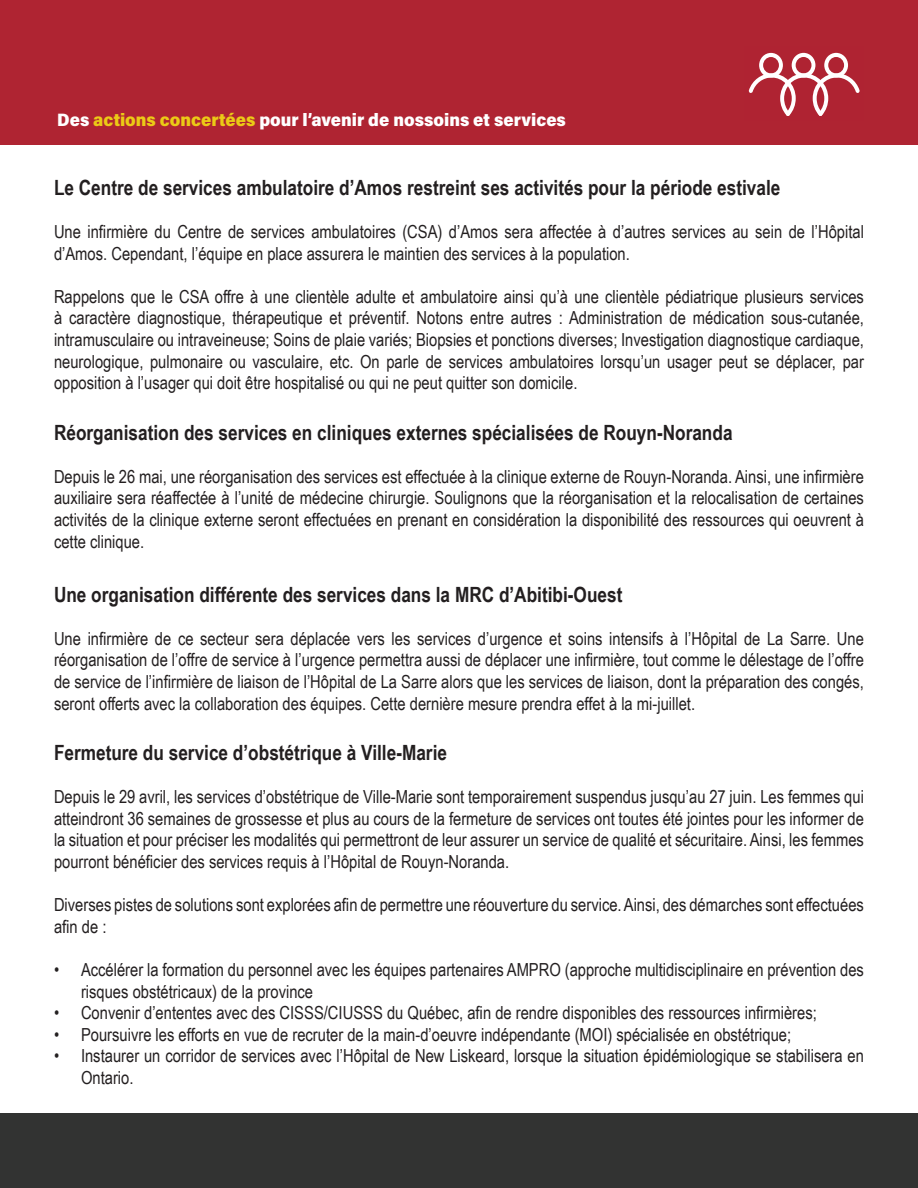
<style>
.page{position:relative;width:918px;height:1188px;background:#fff}
.page>*{position:absolute;margin:0;border:0;box-sizing:border-box;transform-origin:0 0}
.t1{font:700 21px "Arial Narrow";color:#231f20}
.t2{font:18px/21.6px "Arial Narrow";color:#231f20}
.t3{font:18px "Acumin Variable Concept";color:#fff}
.s1{color:#ebca16}
</style>
<div class="page">
<div style="left:0;top:1114px;width:918px;height:74px;background:#323332"></div>
<div style="left:0;top:0;width:918px;height:145px;background:#af2432"></div>
<svg style="left:749px;top:53px;width:111px;height:63px"></svg>
<p class="t3" style="left:57px;top:107px;width:510px">Des <span class="s1">actions concertées</span> pour l’avenir de nossoins et services</p>
<p class="t1" style="left:54px;top:172px;width:728px">Le Centre de services ambulatoire d’Amos restreint ses activités pour la période estivale</p>
<p class="t2" style="left:54px;top:220px;width:811px">Une infirmière du Centre de services ambulatoires (CSA) d’Amos sera affectée à d’autres services au sein de l’Hôpital d’Amos. Cependant, l’équipe en place assurera le maintien des services à la population.</p>
<p class="t2" style="left:54px;top:285px;width:811px;text-align:justify">Rappelons que le CSA offre à une clientèle adulte et ambulatoire ainsi qu’à une clientèle pédiatrique plusieurs services à caractère diagnostique, thérapeutique et préventif. Notons entre autres : Administration de médication sous-cutanée, intramusculaire ou intraveineuse; Soins de plaie variés; Biopsies et ponctions diverses; Investigation diagnostique cardiaque, neurologique, pulmonaire ou vasculaire, etc. On parle de services ambulatoires lorsqu’un usager peut se déplacer, par opposition à l’usager qui doit être hospitalisé ou qui ne peut quitter son domicile.</p>
<p class="t1" style="left:54px;top:416px;width:680px">Réorganisation des services en cliniques externes spécialisées de Rouyn-Noranda</p>
<p class="t2" style="left:54px;top:465px;width:811px;text-align:justify">Depuis le 26 mai, une réorganisation des services est effectuée à la clinique externe de Rouyn-Noranda. Ainsi, une infirmière auxiliaire sera réaffectée à l’unité de médecine chirurgie. Soulignons que la réorganisation et la relocalisation de certaines activités de la clinique externe seront effectuées en prenant en considération la disponibilité des ressources qui oeuvrent à cette clinique.</p>
<p class="t1" style="left:54px;top:578px;width:570px">Une organisation différente des services dans la MRC d’Abitibi-Ouest</p>
<p class="t2" style="left:54px;top:627px;width:811px;text-align:justify">Une infirmière de ce secteur sera déplacée vers les services d’urgence et soins intensifs à l’Hôpital de La Sarre. Une réorganisation de l’offre de service à l’urgence permettra aussi de déplacer une infirmière, tout comme le délestage de l’offre de service de l’infirmière de liaison de l’Hôpital de La Sarre alors que les services de liaison, dont la préparation des congés, seront offerts avec la collaboration des équipes. Cette dernière mesure prendra effet à la mi-juillet.</p>
<p class="t1" style="left:54px;top:737px;width:395px">Fermeture du service d’obstétrique à Ville-Marie</p>
<p class="t2" style="left:54px;top:785px;width:811px;text-align:justify">Depuis le 29 avril, les services d’obstétrique de Ville-Marie sont temporairement suspendus jusqu’au 27 juin. Les femmes qui atteindront 36 semaines de grossesse et plus au cours de la fermeture de services ont toutes été jointes pour les informer de la situation et pour préciser les modalités qui permettront de leur assurer un service de qualité et sécuritaire. Ainsi, les femmes pourront bénéficier des services requis à l’Hôpital de Rouyn-Noranda.</p>
<p class="t2" style="left:54px;top:893px;width:811px">Diverses pistes de solutions sont explorées afin de permettre une réouverture du service. Ainsi, des démarches sont effectuées afin de :</p>
<p class="t2" style="left:81px;top:958px;width:784px;text-indent:-27px">• Accélérer la formation du personnel avec les équipes partenaires AMPRO (approche multidisciplinaire en prévention des risques obstétricaux) de la province</p>
<p class="t2" style="left:54px;top:1001px;width:764px">• Convenir d’ententes avec des CISSS/CIUSSS du Québec, afin de rendre disponibles des ressources infirmières;</p>
<p class="t2" style="left:54px;top:1023px;width:739px">• Poursuivre les efforts en vue de recruter de la main-d’oeuvre indépendante (MOI) spécialisée en obstétrique;</p>
<p class="t2" style="left:81px;top:1045px;width:784px;text-indent:-27px">• Instaurer un corridor de services avec l’Hôpital de New Liskeard, lorsque la situation épidémiologique se stabilisera en<br>Ontario.</p>
</div>
